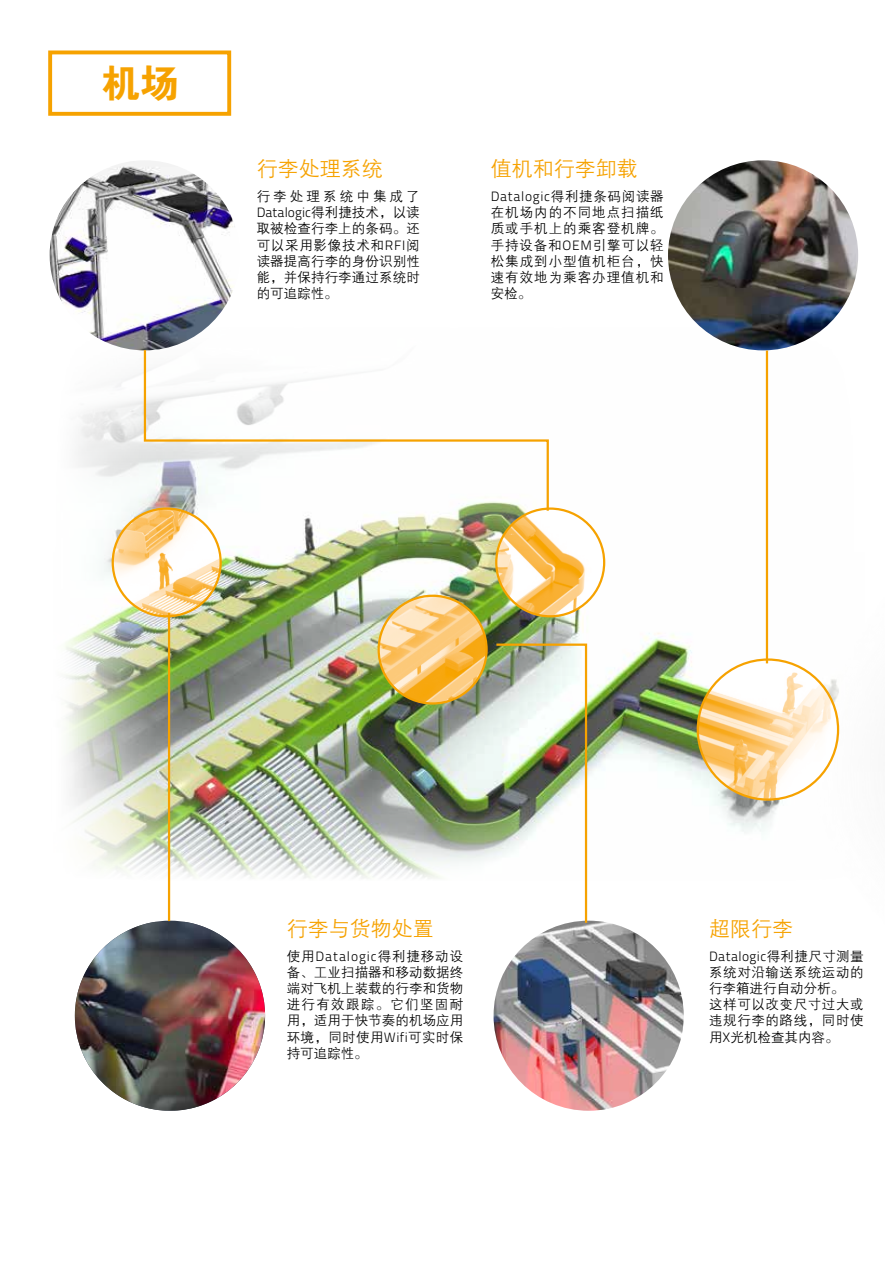
<style>
.page{position:relative;width:885px;height:1263px;background:#fff}
.page>*{position:absolute;margin:0;border:0;box-sizing:border-box;transform-origin:0 0}
.t1{font:39px "FZDHTK GBK1 0";color:#f6a200}
.t2{font:21px "FZZDXK GBK1 0";color:#f6a200}
.t3{font:13.5px/16.2px "FZZDXK GBK1 0";letter-spacing:.045em;color:#000;text-align:justify}
.t4{font:300 13.5px "Titillium Text 22 L";letter-spacing:.04em;color:#000}
.t5{font:300 13.5px "Titillium Text 22 L";letter-spacing:.005em;color:#000}
.t6{font:300 13.5px "Titillium Text 22 L";letter-spacing:.065em;color:#000}
.t7{font:13.5px "FZZDXK GBK1 0";letter-spacing:.23em;color:#000}
.s1{font-family:"FZZDXK GBK1 0";font-weight:400}
.s2{font-family:"Titillium Text 22 L";font-weight:300}
</style>
<div class="page">
<img style="left:65px;top:306px;width:779px;height:636px">
<img style="left:50px;top:160px;width:190px;height:190px;border-radius:95px">
<img style="left:75px;top:922px;width:190px;height:188px">
<img style="left:493px;top:921px;width:190px;height:190px;border-radius:95px">
<img style="left:668px;top:160px;width:190px;height:190px;border-radius:95px">
<img style="left:110px;top:506px;width:730px;height:296px">
<hr style="left:168px;top:613px;width:2px;height:308px;background:#f6a200">
<hr style="left:765px;top:351px;width:3px;height:312px;background:#f6a200">
<svg style="left:143px;top:348px;width:407px;height:165px"></svg>
<img style="left:494px;top:642px;width:94px;height:283px">
<div style="left:48px;top:50px;width:183px;height:66px;border:4px solid #f6a200"></div>
<h1 class="t1" style="left:101px;top:62px;width:79px">机场</h1>
<h2 class="t2" style="left:257px;top:157px;width:127px">行李处理系统</h2>
<p class="t7" style="left:257px;top:189px;width:164px">行李处理系统中集成了</p>
<p class="t5" style="left:257px;top:203px;width:164px">Datalogic<span class="s1">得利捷技术，以读</span></p>
<p class="t3" style="left:257px;top:221px;width:165px">取被检查行李上的条码。还可以采用影像技术和<span class="s2">RFI</span>阅读器提高行李的身份识别性能，并保持行李通过系统时的可追踪性。</p>
<h2 class="t2" style="left:490px;top:157px;width:148px">值机和行李卸载</h2>
<p class="t4" style="left:490px;top:186px;width:174px">Datalogic<span class="s1">得利捷条码阅读器</span></p>
<p class="t3" style="left:490px;top:205px;width:174px">在机场内的不同地点扫描纸质或手机上的乘客登机牌。手持设备和<span class="s2">OEM</span>引擎可以轻松集成到小型值机柜台，快速有效地为乘客办理值机和安检。</p>
<h2 class="t2" style="left:287px;top:917px;width:148px">行李与货物处置</h2>
<p class="t6" style="left:287px;top:946px;width:178px"><span class="s1">使用</span>Datalogic<span class="s1">得利捷移动设</span></p>
<p class="t3" style="left:287px;top:964px;width:178px">备、工业扫描器和移动数据终端对飞机上装载的行李和货物进行有效跟踪。它们坚固耐用，适用于快节奏的机场应用环境，同时使用<span class="s2">Wifi</span>可实时保持可追踪性。</p>
<h2 class="t2" style="left:709px;top:917px;width:86px">超限行李</h2>
<p class="t4" style="left:709px;top:946px;width:156px">Datalogic<span class="s1">得利捷尺寸测量</span></p>
<p class="t3" style="left:709px;top:964px;width:156px;text-align:left">系统对沿输送系统运动的行李箱进行自动分析。<br>这样可以改变尺寸过大或违规行李的路线，同时使用<span class="s2">X</span>光机检查其内容。</p>
</div>
